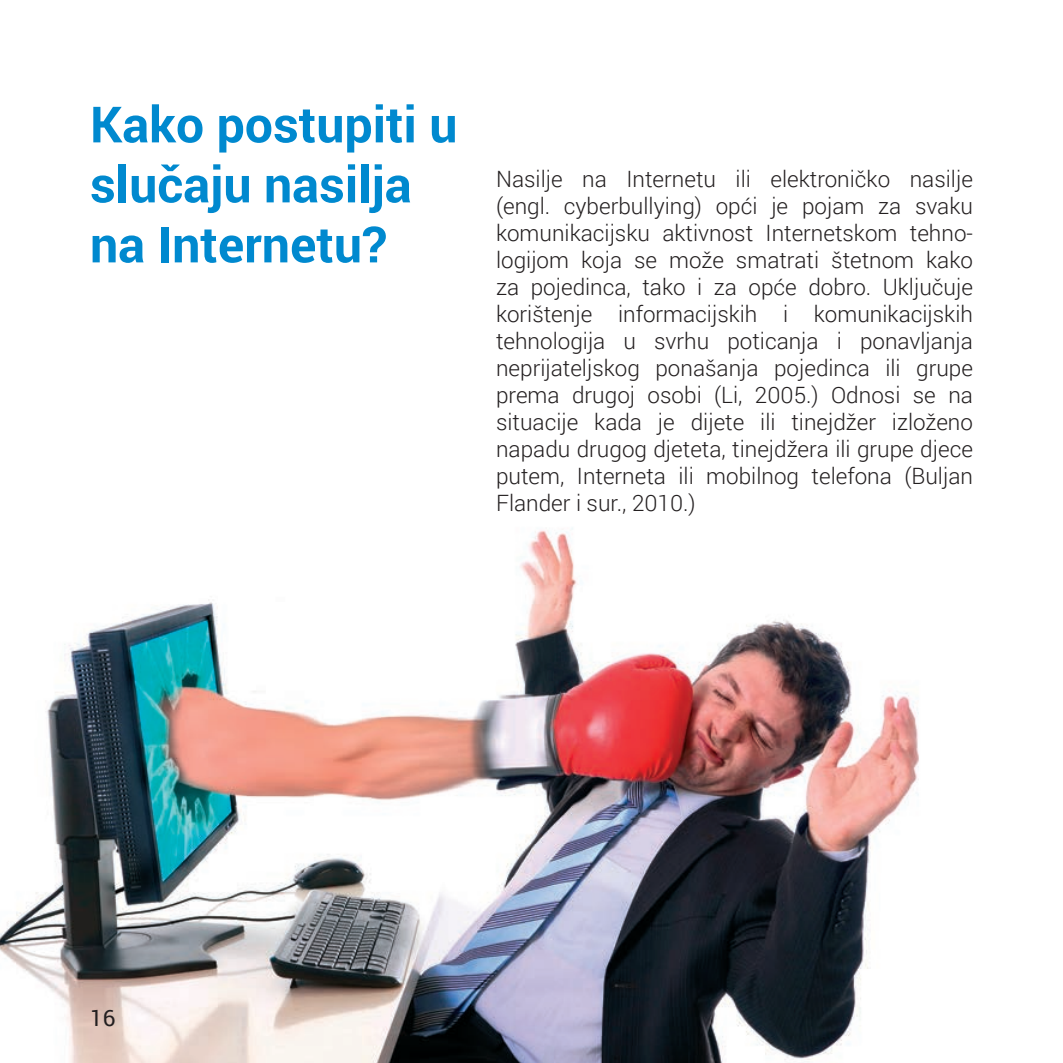
<style>
.page{position:relative;width:1063px;height:1063px;background:#fff}
.page>*{position:absolute;margin:0;border:0;box-sizing:border-box;transform-origin:0 0}
.t1{font:700 50px/60px "Roboto";color:#0089cf}
.t2{font:300 22.5px/27px "Roboto";color:#231f20;text-align:justify}
.t3{font:22.5px "Roboto";color:#231f20}
</style>
<div class="page">
<img style="left:0;top:528px;width:919px;height:535px">
<h1 class="t1" style="left:90px;top:93px;width:369px">Kako postupiti u slučaju nasilja na Internetu?</h1>
<p class="t2" style="left:496px;top:164px;width:478px">Nasilje na Internetu ili elektroničko nasilje (engl. cyberbullying) opći je pojam za svaku komunikacijsku aktivnost Internetskom tehno&shy;logijom koja se može smatrati štetnom kako za pojedinca, tako i za opće dobro. Uključuje korištenje informacijskih i komunikacijskih tehnologija u svrhu poticanja i ponavljanja neprijateljskog ponašanja pojedinca ili grupe prema drugoj osobi (Li, 2005.) Odnosi se na situacije kada je dijete ili tinejdžer izloženo napadu drugog djeteta, tinejdžera ili grupe djece putem, Interneta ili mobilnog telefona (Buljan Flander i sur., 2010.)</p>
<p class="t3" style="left:90px;top:1002px;width:27px">16</p>
</div>
